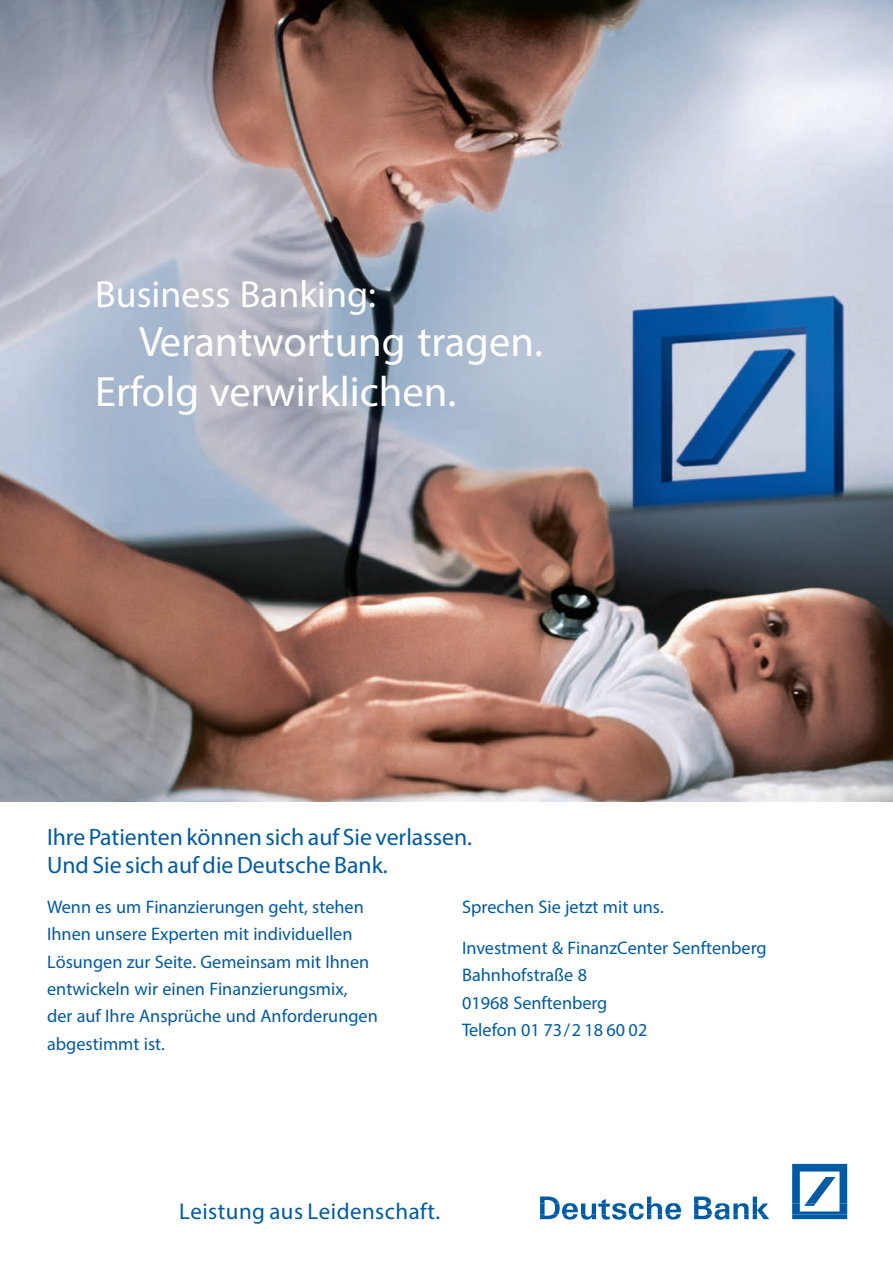
<style>
.page{position:relative;width:893px;height:1263px;background:#fff}
.page>*{position:absolute;margin:0;border:0;box-sizing:border-box;transform-origin:0 0}
.t1{font:700 42.6px/49.7px "Deu Ba Univers";color:#fff}
.t2{font:700 37.8px "Deu Ba Univers";color:#fff}
.t3{font:700 23.7px/28px "Deu Ba Univers";color:#015aa4}
.t4{font:500 22.95px "Deu Ba Univers";letter-spacing:.02em;color:#015aa4}
.t5{font:300 18.15px/27.3px "Deu Ba Univers";color:#015aa4}
.t6{font:700 18.15px/27.3px "Deu Ba Univers";color:#015aa4}
</style>
<div class="page">
<img style="left:0;top:0;width:893px;height:801px">
<svg style="left:540px;top:1164px;width:307px;height:56px"></svg>
<h2 class="t2" style="left:95px;top:271px;width:282px">Business Banking:</h2>
<h1 class="t1" style="left:95px;top:316px;width:449px;text-indent:44px">Verantwortung tragen.<br>Erfolg verwirklichen.</h1>
<h3 class="t3" style="left:47px;top:823px;width:426px">Ihre Patienten können sich auf Sie verlassen.<br>Und Sie sich auf die Deutsche Bank.</h3>
<p class="t5" style="left:47px;top:893px;width:332px">Wenn es um Finanzierungen geht, stehen Ihnen unsere Experten mit individuellen Lösungen zur Seite. Gemeinsam mit Ihnen entwickeln wir einen Finanzierungsmix,<br>der auf Ihre Ansprüche und Anforderungen abgestimmt ist.</p>
<p class="t5" style="left:462px;top:893px;width:203px">Sprechen Sie jetzt mit uns.</p>
<p class="t6" style="left:462px;top:934px;width:306px">Investment &amp; FinanzCenter Senftenberg<br>Bahnhofstraße 8<br>01968 Senftenberg<br>Telefon 01 73/2 18 60 02</p>
<p class="t4" style="left:179px;top:1197px;width:262px">Leistung aus Leidenschaft.</p>
</div>
